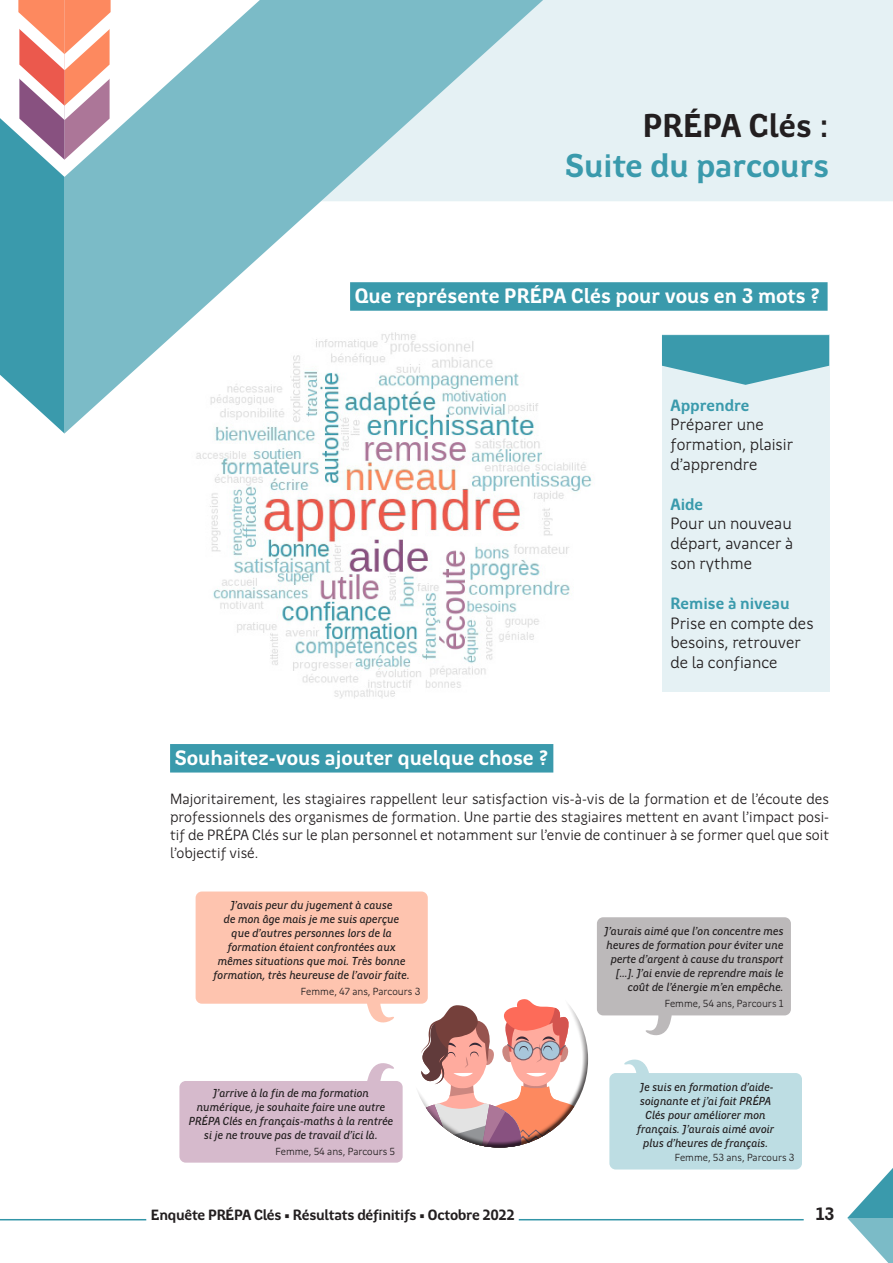
<style>
.page{position:relative;width:893px;height:1263px;background:#fff}
.page>*{position:absolute;margin:0;border:0;box-sizing:border-box;transform-origin:0 0}
.t1{font:700 33.3px "Region Bretagne New";color:#3a9aac}
.t2{font:700 33.3px "Region Bretagne New";color:#231f20}
.t3{font:700 21px "Region Bretagne New";color:#fff}
.t4{font:700 18px "Region Bretagne New";color:#231f20}
.t5{font:16.5px/19.8px "Region Bretagne New";color:#231f20}
.t6{font:700 16.5px "Region Bretagne New";color:#3a9aac}
.t7{font:15px/18px "Region Bretagne New";color:#231f20;text-align:justify}
.t8{font:700 15px "Region Bretagne New";letter-spacing:-.02em;color:#231f20}
.t9{font:italic 500 11.7px/14px "Region Bretagne New";color:#231f20;text-align:center}
.t10{font:10.35px "Region Bretagne New";color:#231f20}
</style>
<div class="page">
<div style="left:733px;top:0;width:160px;height:201px;background:#e5f1f4"></div>
<svg style="left:847px;top:1168px;width:46px;height:95px"></svg>
<svg style="left:111px;top:0;width:622px;height:392px"></svg>
<svg style="left:0;top:0;width:111px;height:433px"></svg>
<hr style="left:519px;top:1219px;width:285px;height:1px;background:#3295a8">
<hr style="left:0;top:1219px;width:146px;height:1px;background:#3295a8">
<svg style="left:367px;top:1004px;width:27px;height:19px"></svg>
<svg style="left:367px;top:1063px;width:27px;height:18px"></svg>
<svg style="left:615px;top:1015px;width:62px;height:58px"></svg>
<div style="left:170px;top:744px;width:383px;height:28px;background:#3a9aac"></div>
<div style="left:196px;top:891px;width:232px;height:113px;background:#fec4af;border-radius:6px"></div>
<div style="left:597px;top:917px;width:194px;height:98px;background:#bcb9ba;border-radius:6px"></div>
<div style="left:179px;top:1081px;width:224px;height:81px;background:#d6bacc;border-radius:6px"></div>
<div style="left:609px;top:1073px;width:193px;height:96px;background:#bddde3;border-radius:6px"></div>
<div style="left:662px;top:334px;width:167px;height:358px;background:#e5f1f4"></div>
<div style="left:409px;top:969px;width:171px;height:134px;background:#fff"></div>
<svg style="left:414px;top:998px;width:175px;height:150px"></svg>
<div style="left:350px;top:282px;width:478px;height:29px;background:#3a9aac"></div>
<svg style="left:662px;top:335px;width:167px;height:50px"></svg>
<img style="left:172px;top:305px;width:452px;height:394px">
<h1 class="t2" style="left:643px;top:109px;width:188px">PRÉPA Clés :</h1>
<h1 class="t1" style="left:565px;top:149px;width:265px">Suite du parcours</h1>
<h2 class="t3" style="left:355px;top:285px;width:467px">Que représente PRÉPA Clés pour vous en 3 mots ?</h2>
<h3 class="t6" style="left:670px;top:397px;width:80px">Apprendre</h3>
<h3 class="t5" style="left:670px;top:415px;width:124px">Préparer une formation, plaisir d’apprendre</h3>
<h3 class="t6" style="left:670px;top:496px;width:34px">Aide</h3>
<h3 class="t5" style="left:670px;top:514px;width:124px;text-align:justify">Pour un nouveau départ, avancer à son rythme</h3>
<h3 class="t6" style="left:670px;top:595px;width:121px">Remise à niveau</h3>
<h3 class="t5" style="left:670px;top:613px;width:145px">Prise en compte des besoins, retrouver de la confiance</h3>
<h2 class="t3" style="left:175px;top:747px;width:376px">Souhaitez-vous ajouter quelque chose ?</h2>
<p class="t7" style="left:170px;top:790px;width:661px">Majoritairement, les stagiaires rappellent leur satisfaction vis-à-vis de la formation et de l’écoute des professionnels des organismes de formation. Une partie des stagiaires mettent en avant l’impact posi&shy;tif de PRÉPA Clés sur le plan personnel et notamment sur l’envie de continuer à se former quel que soit l’objectif visé.</p>
<p class="t9" style="left:214px;top:898px;width:198px">J’avais peur du jugement à cause<br>de mon âge mais je me suis aperçue que d’autres personnes lors de la formation étaient confrontées aux mêmes situations que moi. Très bonne formation, très heureuse de l’avoir faite.</p>
<p class="t10" style="left:301px;top:986px;width:121px">Femme, 47 ans, Parcours 3</p>
<p class="t9" style="left:605px;top:924px;width:180px;text-align:right">J’aurais aimé que l’on concentre mes heures de formation pour éviter une perte d’argent à cause du transport […]. J’ai envie de reprendre mais le coût de l’énergie m’en empêche.</p>
<p class="t10" style="left:665px;top:998px;width:120px">Femme, 54 ans, Parcours 1</p>
<p class="t9" style="left:189px;top:1086px;width:206px">J’arrive à la fin de ma formation numérique, je souhaite faire une autre PRÉPA Clés en français-maths à la rentrée si je ne trouve pas de travail d’ici là.</p>
<p class="t10" style="left:275px;top:1146px;width:121px">Femme, 54 ans, Parcours 5</p>
<p class="t9" style="left:637px;top:1080px;width:139px">Je suis en formation d’aide&shy;soignante et j’ai fait PRÉPA<br>Clés pour améliorer mon français. J’aurais aimé avoir plus d’heures de français.</p>
<p class="t10" style="left:675px;top:1152px;width:121px">Femme, 53 ans, Parcours 3</p>
<p class="t8" style="left:151px;top:1207px;width:365px">Enquête PRÉPA Clés • Résultats définitifs • Octobre 2022</p>
<h3 class="t4" style="left:816px;top:1205px;width:20px">13</h3>
</div>
